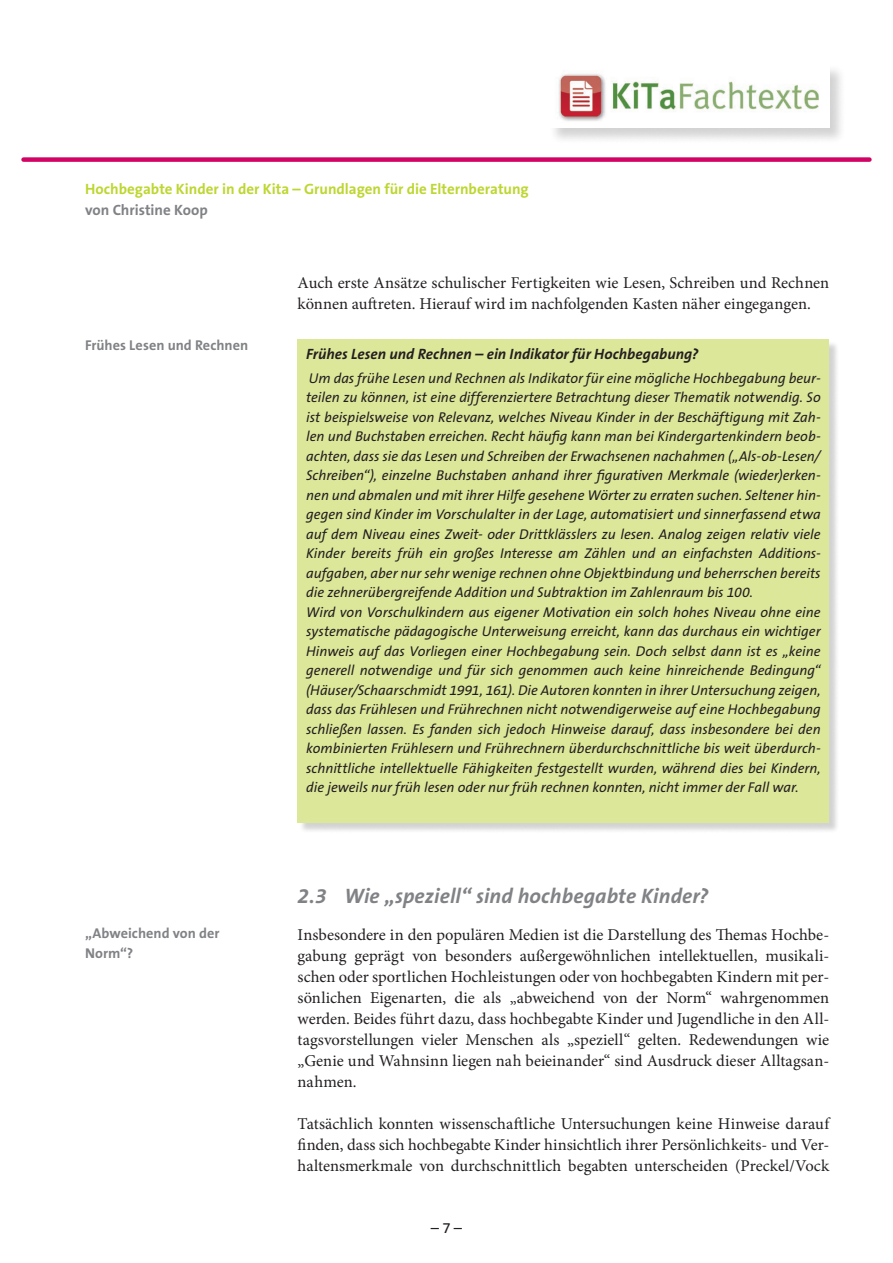
<style>
.page{position:relative;width:893px;height:1263px;background:#fff}
.page>*{position:absolute;margin:0;border:0;box-sizing:border-box;transform-origin:0 0}
.Überschrift_2{font:italic 700 21px "The Sans B7";letter-spacing:.005em;color:#808285}
.Studientext-Fließtex{font:16.5px/21px "Minion Pro";color:#231f20;text-align:justify}
.t1{font:700 15px "The Sans B7";color:#bed630}
.t2{font:italic 700 15px "The Sans B7";letter-spacing:.005em;color:#231f20}
.t3{font:700 15px "The Sans B7";color:#808285}
.t4{font:15px "The Sans B5 Plain";color:#231f20}
.t5{font:italic 14.25px/19.5px "The Sans B5 Plain";color:#231f20}
.t6{font:700 14.25px/19.5px "The Sans B7";letter-spacing:.005em;color:#808285}
</style>
<div class="page">
<div style="left:24px;top:157px;width:845px;height:5px;background:#d10364"></div>
<div style="left:548px;top:63px;width:298px;height:82px;background:#231f20;opacity:.2"></div>
<img style="left:549px;top:64px;width:280px;height:64px">
<div style="left:299px;top:341px;width:541px;height:492px;background:#231f20;opacity:.2"></div>
<div style="left:298px;top:339px;width:531px;height:483px;background:#dde799"></div>
<p class="t1" style="left:85px;top:181px;width:445px">Hochbegabte Kinder in der Kita – Grundlagen für die Elternberatung</p>
<p class="t3" style="left:85px;top:202px;width:124px">von Christine Koop</p>
<p class="t6" style="left:85px;top:336px;width:165px">Frühes Lesen und Rechnen</p>
<p class="t6" style="left:85px;top:924px;width:136px">„Abweichend von der<br>Norm“?</p>
<p class="Studientext-Fließtex" style="left:298px;top:273px;width:533px">Auch erste Ansätze schulischer Fertigkeiten wie Lesen, Schreiben und Rechnen können auftreten. Hierauf wird im nachfolgenden Kasten näher eingegangen.</p>
<p class="t2" style="left:306px;top:346px;width:394px">Frühes Lesen und Rechnen – ein Indikator für Hochbegabung?</p>
<p class="t5" style="left:306px;top:369px;width:516px">Um das frühe Lesen und Rechnen als Indikator für eine mögliche Hochbegabung beur&shy;teilen zu können, ist eine differenziertere Betrachtung dieser Thematik notwendig. So ist beispielsweise von Relevanz, welches Niveau Kinder in der Beschäftigung mit Zah&shy;len und Buchstaben erreichen. Recht häufig kann man bei Kindergartenkindern beob&shy;achten, dass sie das Lesen und Schreiben der Erwachsenen nachahmen („Als-ob-Lesen/ Schreiben“), einzelne Buchstaben anhand ihrer figurativen Merkmale (wieder)erken&shy;nen und abmalen und mit ihrer Hilfe gesehene Wörter zu erraten suchen. Seltener hin&shy;gegen sind Kinder im Vorschulalter in der Lage, automatisiert und sinnerfassend etwa auf dem Niveau eines Zweit- oder Drittklässlers zu lesen. Analog zeigen relativ viele Kinder bereits früh ein großes Interesse am Zählen und an einfachsten Additions&shy;aufgaben, aber nur sehr wenige rechnen ohne Objektbindung und beherrschen bereits die zehnerübergreifende Addition und Subtraktion im Zahlenraum bis 100.<br>Wird von Vorschulkindern aus eigener Motivation ein solch hohes Niveau ohne eine systematische pädagogische Unterweisung erreicht, kann das durchaus ein wichtiger Hinweis auf das Vorliegen einer Hochbegabung sein. Doch selbst dann ist es „keine generell notwendige und für sich genommen auch keine hinreichende Bedingung“ (Häuser/Schaarschmidt 1991, 161). Die Autoren konnten in ihrer Untersuchung zeigen, dass das Frühlesen und Frührechnen nicht notwendigerweise auf eine Hochbegabung schließen lassen. Es fanden sich jedoch Hinweise darauf, dass insbesondere bei den kombinierten Frühlesern und Frührechnern überdurchschnittliche bis weit überdurch&shy;schnittliche intellektuelle Fähigkeiten festgestellt wurden, während dies bei Kindern, die jeweils nur früh lesen oder nur früh rechnen konnten, nicht immer der Fall war.</p>
<p class="Überschrift_2" style="left:298px;top:884px;width:412px">2.3 Wie „speziell“ sind hochbegabte Kinder?</p>
<p class="Studientext-Fließtex" style="left:298px;top:924px;width:533px">Insbesondere in den populären Medien ist die Darstellung des Themas Hochbe&shy;gabung geprägt von besonders außergewöhnlichen intellektuellen, musikali&shy;schen oder sportlichen Hochleistungen oder von hochbegabten Kindern mit per&shy;sönlichen Eigenarten, die als „abweichend von der Norm“ wahrgenommen werden. Beides führt dazu, dass hochbegabte Kinder und Jugendliche in den All&shy;tagsvorstellungen vieler Menschen als „speziell“ gelten. Redewendungen wie „Genie und Wahnsinn liegen nah beieinander“ sind Ausdruck dieser Alltagsan&shy;nahmen.</p>
<p class="Studientext-Fließtex" style="left:298px;top:1113px;width:533px">Tatsächlich konnten wissenschaftliche Untersuchungen keine Hinweise darauf finden, dass sich hochbegabte Kinder hinsichtlich ihrer Persönlichkeits- und Ver&shy;haltensmerkmale von durchschnittlich begabten unterscheiden (Preckel/Vock</p>
<p class="t4" style="left:431px;top:1219px;width:33px">– 7 –</p>
</div>
